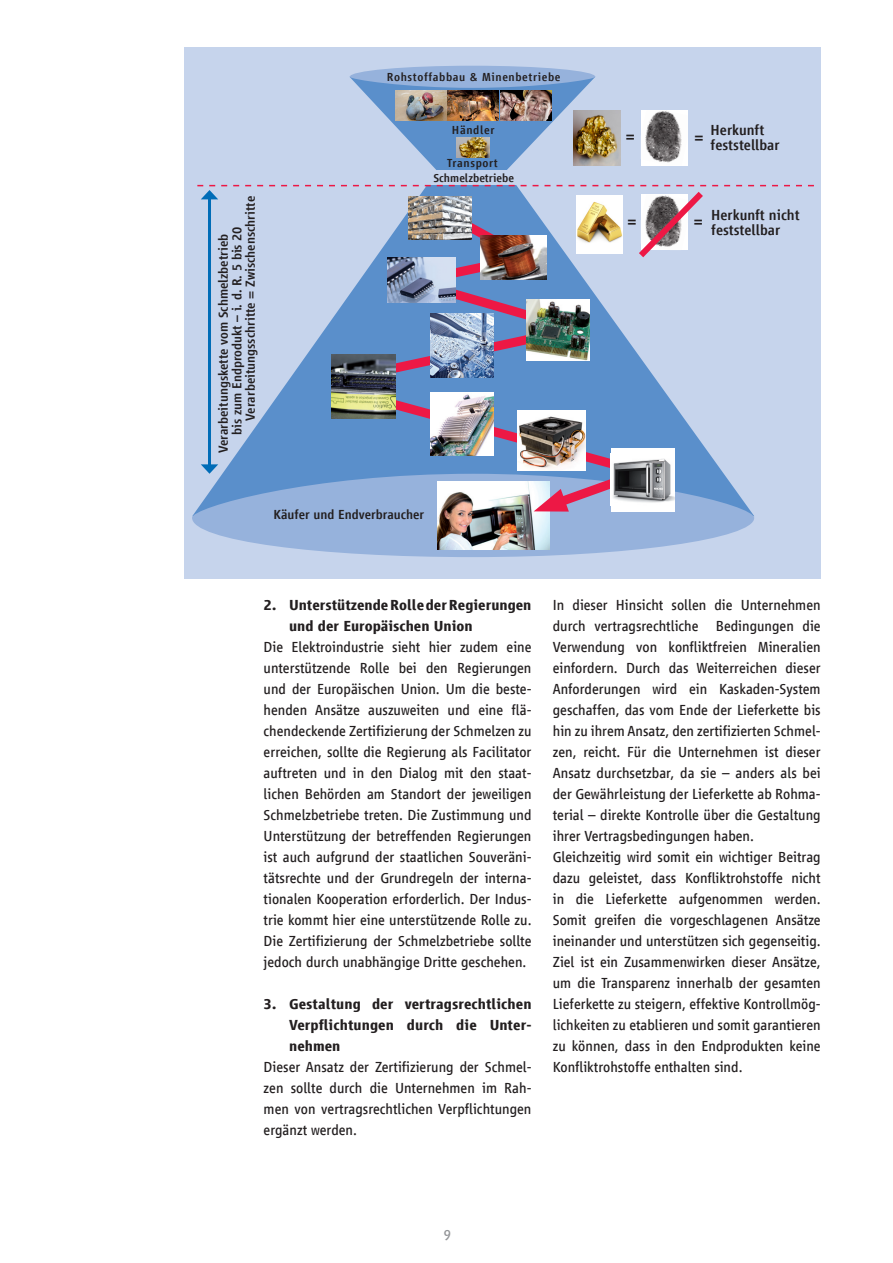
<style>
.page{position:relative;width:893px;height:1263px;background:#fff}
.page>*{position:absolute;margin:0;border:0;box-sizing:border-box;transform-origin:0 0}
.t1{font:15px/21px "Vialog LT Com";color:#231f20;text-align:justify}
.t2{font:700 15px/21px "Vialog LT Com";color:#231f20}
.t3{font:500 15px/15px "Vialog LT Com";color:#231f20}
.t4{font:15px "Vialog LT Com";color:#939598}
.t5{font:500 13.5px "Vialog LT Com";color:#231f20}
.t6{font:500 12px "Vialog LT Com";letter-spacing:.05em;color:#231f20}
.t7{font:500 12px "Vialog LT Com";color:#231f20}
</style>
<div class="page">
<div style="left:184px;top:47px;width:637px;height:531px;background:#c6d4ec"></div>
<svg style="left:197px;top:79px;width:557px;height:395px"></svg>
<svg style="left:192px;top:474px;width:562px;height:83px;fill:#96b2dc"></svg>
<div style="left:367px;top:171px;width:213px;height:14px;background:#c6d4ec"></div>
<div style="left:350px;top:66px;width:245px;height:22px;background:#96b2dc;border-radius:50%"></div>
<hr style="left:208px;top:197px;width:3px;height:270px;background:#006cb7">
<svg style="left:201px;top:464px;width:17px;height:10px"></svg>
<img style="left:641px;top:110px;width:47px;height:55px">
<img style="left:573px;top:110px;width:47px;height:55px">
<img style="left:438px;top:516px;width:111px;height:34px">
<svg style="left:197px;top:185px;width:617px;height:79px"></svg>
<svg style="left:336px;top:199px;width:367px;height:317px"></svg>
<svg style="left:534px;top:489px;width:35px;height:23px"></svg>
<img style="left:408px;top:196px;width:64px;height:43px">
<img style="left:457px;top:137px;width:33px;height:20px">
<img style="left:395px;top:90px;width:51px;height:31px">
<img style="left:448px;top:90px;width:103px;height:31px">
<img style="left:526px;top:299px;width:64px;height:61px">
<img style="left:331px;top:354px;width:64px;height:64px">
<img style="left:430px;top:392px;width:64px;height:64px">
<img style="left:517px;top:411px;width:68px;height:59px">
<div style="left:611px;top:448px;width:63px;height:63px;background:#fff"></div>
<img style="left:613px;top:459px;width:61px;height:44px">
<img style="left:430px;top:313px;width:64px;height:64px">
<img style="left:387px;top:257px;width:68px;height:46px">
<img style="left:480px;top:236px;width:67px;height:44px">
<p class="t5" style="left:243px;top:421px;width:226px;rotate:-90deg">Verarbeitungsschritte = Zwischenschritte</p>
<p class="t5" style="left:216px;top:453px;width:221px;rotate:-90deg">Verarbeitungskette vom Schmelzbetrieb</p>
<p class="t5" style="left:229px;top:435px;width:210px;rotate:-90deg">bis zum Endprodukt – i. d. R. 5 bis 20</p>
<p class="t6" style="left:387px;top:70px;width:175px">Rohstoffabbau &amp; Minenbetriebe</p>
<p class="t6" style="left:452px;top:123px;width:44px">Händler</p>
<p class="t6" style="left:447px;top:157px;width:52px">Transport</p>
<p class="t7" style="left:433px;top:171px;width:82px">Schmelzbetriebe</p>
<p class="t5" style="left:273px;top:507px;width:152px">Käufer und Endverbraucher</p>
<p class="t2" style="left:626px;top:125px;width:10px">=</p>
<p class="t2" style="left:627px;top:211px;width:10px">=</p>
<p class="t3" style="left:711px;top:123px;width:71px">Herkunft feststellbar</p>
<p class="t2" style="left:695px;top:126px;width:10px">=</p>
<p class="t2" style="left:694px;top:211px;width:10px">=</p>
<p class="t3" style="left:711px;top:207px;width:90px">Herkunft nicht feststellbar</p>
<p class="t2" style="left:289px;top:595px;width:244px;text-indent:-26px">2. Unterstützende Rolle der Regierungen und der Europäischen Union</p>
<p class="t1" style="left:264px;top:637px;width:269px">Die Elektroindustrie sieht hier zudem eine unterstützende Rolle bei den Regierungen und der Europäischen Union. Um die beste&shy;henden Ansätze auszuweiten und eine flä&shy;chendeckende Zertifizierung der Schmelzen zu erreichen, sollte die Regierung als Facilitator auftreten und in den Dialog mit den staat&shy;lichen Behörden am Standort der jeweiligen Schmelzbetriebe treten. Die Zustimmung und Unterstützung der betreffenden Regierungen ist auch aufgrund der staatlichen Souveräni&shy;tätsrechte und der Grundregeln der interna&shy;tionalen Kooperation erforderlich. Der Indus&shy;trie kommt hier eine unterstützende Rolle zu.<br>Die Zertifizierung der Schmelzbetriebe sollte jedoch durch unabhängige Dritte geschehen.</p>
<p class="t2" style="left:289px;top:994px;width:244px;text-align:justify;text-indent:-26px">3. Gestaltung der vertragsrechtlichen Verpflichtungen durch die Unter&shy;nehmen</p>
<p class="t1" style="left:264px;top:1057px;width:269px">Dieser Ansatz der Zertifizierung der Schmel&shy;zen sollte durch die Unternehmen im Rah&shy;men von vertragsrechtlichen Verpflichtungen ergänzt werden.</p>
<p class="t1" style="left:553px;top:595px;width:269px;text-align:left">In dieser Hinsicht sollen die Unternehmen durch vertragsrechtliche Bedingungen die Verwendung von konfliktfreien Mineralien einfordern. Durch das Weiterreichen dieser Anforderungen wird ein Kaskaden-System geschaffen, das vom Ende der Lieferkette bis hin zu ihrem Ansatz, den zertifizierten Schmel&shy;zen, reicht. Für die Unternehmen ist dieser Ansatz durchsetzbar, da sie – anders als bei der Gewährleistung der Lieferkette ab Rohma&shy;terial – direkte Kontrolle über die Gestaltung ihrer Vertragsbedingungen haben.<br>Gleichzeitig wird somit ein wichtiger Beitrag dazu geleistet, dass Konfliktrohstoffe nicht in die Lieferkette aufgenommen werden.<br>Somit greifen die vorgeschlagenen Ansätze ineinander und unterstützen sich gegenseitig.<br>Ziel ist ein Zusammenwirken dieser Ansätze, um die Transparenz innerhalb der gesamten Lieferkette zu steigern, effektive Kontrollmög&shy;lichkeiten zu etablieren und somit garantieren zu können, dass in den Endprodukten keine Konfliktrohstoffe enthalten sind.</p>
<p class="t4" style="left:443px;top:1226px;width:9px">9</p>
</div>
